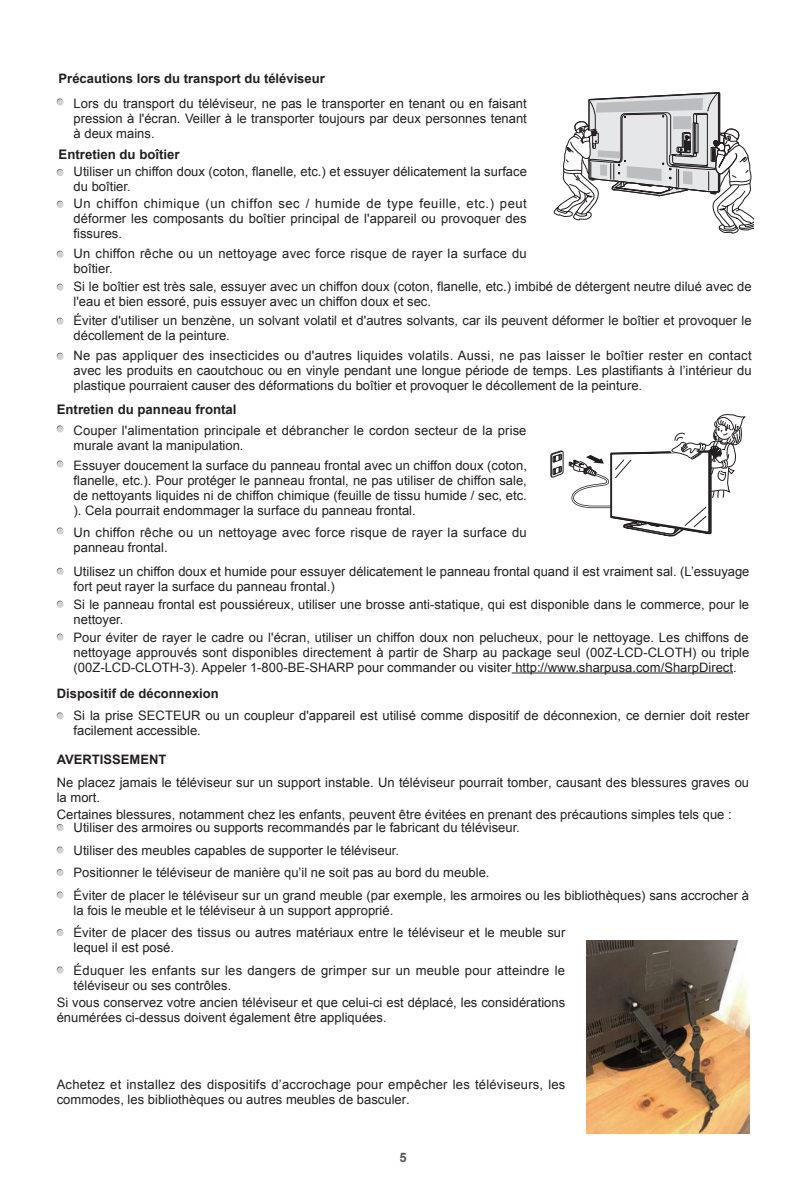
<style>
.page{position:relative;width:806px;height:1191px;background:#fff}
.page>*{position:absolute;margin:0;border:0;box-sizing:border-box;transform-origin:0 0}
.t1{font:700 13.2px "Arial";color:#231f20}
.t2{font:13px/15px "Arial";color:#231f20}
.t3{font:13px/22.4px "Arial";letter-spacing:.02em;color:#231f20}
.t4{font:700 13px "Arial";color:#231f20}
.t5{font:700 13px "Arial";color:#57585a}
</style>
<div class="page">
<hr style="left:511px;top:672px;width:221px;height:1px;background:#231f20">
<svg style="left:553px;top:92px;width:199px;height:142px"></svg>
<div style="left:57px;top:99px;width:6px;height:7px;background:#d1d2d4;border-radius:50%"></div>
<svg style="left:57px;top:169px;width:6px;height:7px"></svg>
<div style="left:57px;top:201px;width:6px;height:7px;background:#d1d2d4;border-radius:50%"></div>
<div style="left:57px;top:251px;width:6px;height:7px;background:#d1d2d4;border-radius:50%"></div>
<div style="left:57px;top:284px;width:6px;height:7px;background:#d1d2d4;border-radius:50%"></div>
<div style="left:57px;top:318px;width:6px;height:7px;background:#d1d2d4;border-radius:50%"></div>
<div style="left:57px;top:353px;width:6px;height:7px;background:#d1d2d4;border-radius:50%"></div>
<svg style="left:550px;top:414px;width:195px;height:122px"></svg>
<svg style="left:57px;top:426px;width:6px;height:6px"></svg>
<svg style="left:57px;top:461px;width:6px;height:6px"></svg>
<svg style="left:57px;top:528px;width:6px;height:6px"></svg>
<div style="left:57px;top:568px;width:6px;height:7px;background:#d1d2d4;border-radius:50%"></div>
<div style="left:57px;top:601px;width:6px;height:7px;background:#d1d2d4;border-radius:50%"></div>
<svg style="left:57px;top:634px;width:6px;height:6px"></svg>
<svg style="left:57px;top:712px;width:6px;height:7px"></svg>
<svg style="left:57px;top:824px;width:6px;height:7px"></svg>
<svg style="left:57px;top:847px;width:6px;height:6px"></svg>
<div style="left:57px;top:869px;width:6px;height:7px;background:#d1d2d4;border-radius:50%"></div>
<svg style="left:57px;top:892px;width:6px;height:6px"></svg>
<div style="left:57px;top:929px;width:6px;height:7px;background:#d1d2d4;border-radius:50%"></div>
<svg style="left:57px;top:966px;width:6px;height:7px"></svg>
<img style="left:586px;top:940px;width:162px;height:193px">
<p class="t4" style="left:59px;top:70px;width:267px">Précautions lors du transport du téléviseur</p>
<p class="t2" style="left:74px;top:96px;width:454px;text-align:justify">Lors du transport du téléviseur, ne pas le transporter en tenant ou en faisant pression à l'écran. Veiller à le transporter toujours par deux personnes tenant à deux mains.</p>
<p class="t1" style="left:59px;top:146px;width:123px">Entretien du boîtier</p>
<p class="t2" style="left:74px;top:164px;width:454px">Utiliser un chiffon doux (coton, flanelle, etc.) et essuyer délicatement la surface du boîtier.</p>
<p class="t2" style="left:74px;top:196px;width:454px;text-align:justify">Un chiffon chimique (un chiffon sec / humide de type feuille, etc.) peut déformer les composants du boîtier principal de l'appareil ou provoquer des fissures.</p>
<p class="t2" style="left:74px;top:246px;width:454px">Un chiffon rêche ou un nettoyage avec force risque de rayer la surface du boîtier.</p>
<p class="t2" style="left:74px;top:279px;width:679px">Si le boîtier est très sale, essuyer avec un chiffon doux (coton, flanelle, etc.) imbibé de détergent neutre dilué avec de l'eau et bien essoré, puis essuyer avec un chiffon doux et sec.</p>
<p class="t2" style="left:74px;top:313px;width:679px">Éviter d'utiliser un benzène, un solvant volatil et d'autres solvants, car ils peuvent déformer le boîtier et provoquer le décollement de la peinture.</p>
<p class="t2" style="left:74px;top:348px;width:679px;text-align:justify">Ne pas appliquer des insecticides ou d'autres liquides volatils. Aussi, ne pas laisser le boîtier rester en contact avec les produits en caoutchouc ou en vinyle pendant une longue période de temps. Les plastifiants à l’intérieur du plastique pourraient causer des déformations du boîtier et provoquer le décollement de la peinture.</p>
<p class="t1" style="left:57px;top:400px;width:181px">Entretien du panneau frontal</p>
<p class="t2" style="left:74px;top:422px;width:454px">Couper l'alimentation principale et débrancher le cordon secteur de la prise murale avant la manipulation.</p>
<p class="t2" style="left:74px;top:458px;width:454px;text-align:justify">Essuyer doucement la surface du panneau frontal avec un chiffon doux (coton, flanelle, etc.). Pour protéger le panneau frontal, ne pas utiliser de chiffon sale, de nettoyants liquides ni de chiffon chimique (feuille de tissu humide / sec, etc. ). Cela pourrait endommager la surface du panneau frontal.</p>
<p class="t2" style="left:74px;top:525px;width:454px">Un chiffon rêche ou un nettoyage avec force risque de rayer la surface du panneau frontal.</p>
<p class="t2" style="left:74px;top:564px;width:677px">Utilisez un chiffon doux et humide pour essuyer délicatement le panneau frontal quand il est vraiment sal. (L’essuyage fort peut rayer la surface du panneau frontal.)</p>
<p class="t2" style="left:74px;top:597px;width:676px">Si le panneau frontal est poussiéreux, utiliser une brosse anti-statique, qui est disponible dans le commerce, pour le nettoyer.</p>
<p class="t2" style="left:74px;top:629px;width:677px;text-align:justify">Pour éviter de rayer le cadre ou l'écran, utiliser un chiffon doux non pelucheux, pour le nettoyage. Les chiffons de nettoyage approuvés sont disponibles directement à partir de Sharp au package seul (00Z-LCD-CLOTH) ou triple (00Z-LCD-CLOTH-3). Appeler 1-800-BE-SHARP pour commander ou visiter http://www.sharpusa.com/SharpDirect.</p>
<p class="t4" style="left:57px;top:684px;width:163px">Dispositif de déconnexion</p>
<p class="t2" style="left:74px;top:708px;width:677px">Si la prise SECTEUR ou un coupleur d'appareil est utilisé comme dispositif de déconnexion, ce dernier doit rester facilement accessible.</p>
<p class="t4" style="left:57px;top:750px;width:111px">AVERTISSEMENT</p>
<p class="t2" style="left:57px;top:775px;width:693px">Ne placez jamais le téléviseur sur un support instable. Un téléviseur pourrait tomber, causant des blessures graves ou la mort.</p>
<p class="t2" style="left:74px;top:808px;width:659px;line-height:13px;text-indent:-17px">Certaines blessures, notamment chez les enfants, peuvent être évitées en prenant des précautions simples tels que :<br>Utiliser des armoires ou supports recommandés par le fabricant du téléviseur.</p>
<p class="t2" style="left:74px;top:839px;width:676px;line-height:22.4px">Utiliser des meubles capables de supporter le téléviseur.<br>Positionner le téléviseur de manière qu’il ne soit pas au bord du meuble.<br>Éviter de placer le téléviseur sur un grand meuble (par exemple, les armoires ou les bibliothèques) sans accrocher à</p>
<p class="t2" style="left:74px;top:899px;width:493px;line-height:22.4px">la fois le meuble et le téléviseur à un support approprié.<br>Éviter de placer des tissus ou autres matériaux entre le téléviseur et le meuble sur</p>
<p class="t3" style="left:74px;top:936px;width:492px">lequel il est posé.<br>Éduquer les enfants sur les dangers de grimper sur un meuble pour atteindre le</p>
<p class="t2" style="left:57px;top:976px;width:509px;line-height:17.8px;text-indent:17px">téléviseur ou ses contrôles.<br>Si vous conservez votre ancien téléviseur et que celui-ci est déplacé, les considérations</p>
<p class="t2" style="left:57px;top:1010px;width:331px">énumérées ci-dessus doivent également être appliquées.</p>
<p class="t2" style="left:57px;top:1076px;width:510px">Achetez et installez des dispositifs d’accrochage pour empêcher les téléviseurs, les commodes, les bibliothèques ou autres meubles de basculer.</p>
<p class="t5" style="left:399px;top:1149px;width:9px">5</p>
</div>
